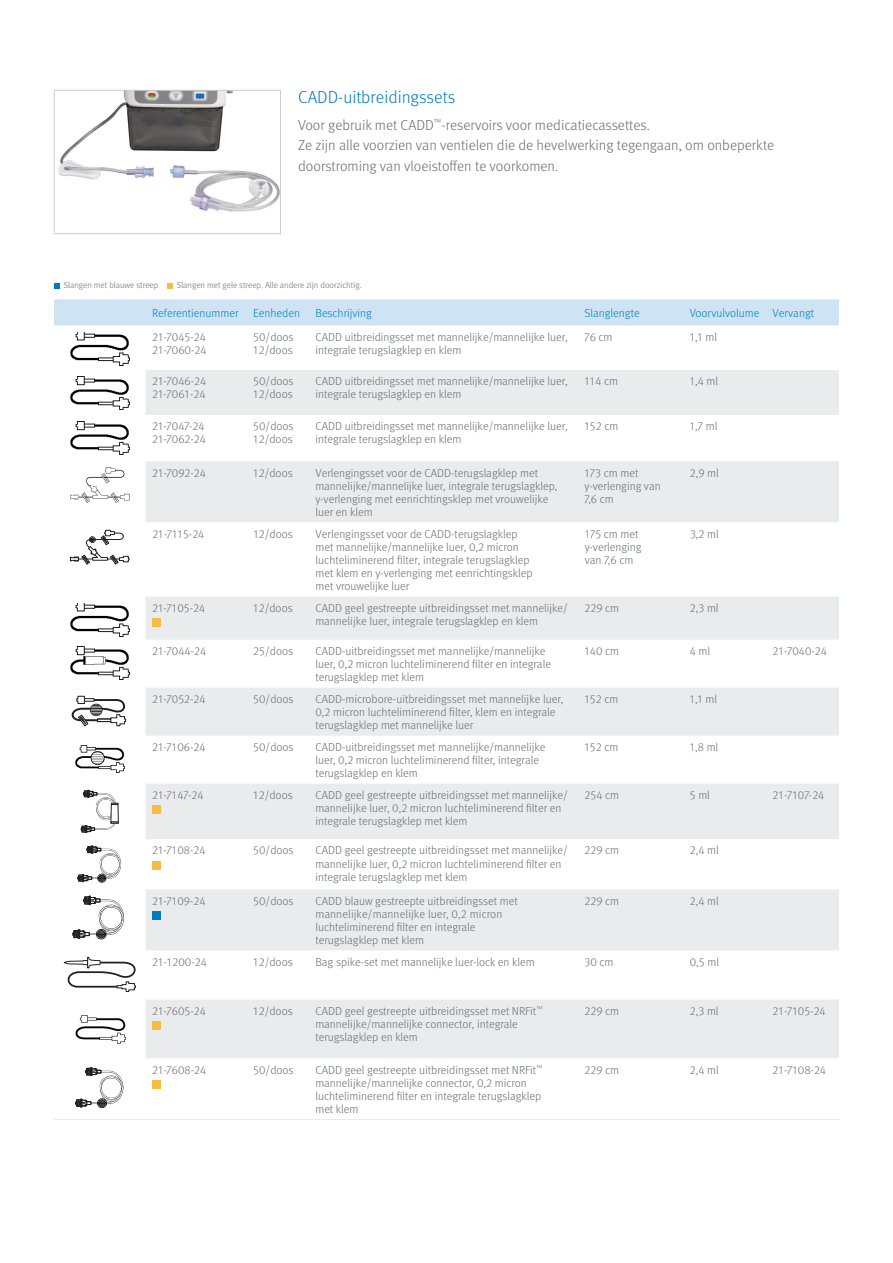
<style>
.page{position:relative;width:893px;height:1263px;background:#fff}
.page>*{position:absolute;margin:0;border:0;box-sizing:border-box;transform-origin:0 0}
.Subhead_10pt_13pt{font:300 17.4px "Meta OT";color:#007bc3}
.Body_copy_9pt_12pt{font:300 14.55px/20.4px "Meta OT";color:#696b73}
.Table_text{font:300 11.7px/13px "Meta OT";color:#696b73}
.Table_product_titles{font:300 11.7px "Meta OT";color:#007bc3}
.t1{font:300 8.7px "Meta OT";color:#696b73}
</style>
<div class="page">
<img style="left:58px;top:92px;width:221px;height:120px">
<div style="left:54px;top:90px;width:227px;height:144px;border:1px solid #cfcfd3"></div>
<div style="left:54px;top:299px;width:785px;height:26px;background:#cee4f5"></div>
<svg style="left:146px;top:370px;width:693px;height:688px;fill:#eaebec"></svg>
<hr style="left:54px;top:1119px;width:92px;height:1px;background:#eaebec">
<hr style="left:146px;top:1119px;width:101px;height:1px;background:#eaebec">
<hr style="left:247px;top:1119px;width:62px;height:1px;background:#eaebec">
<hr style="left:309px;top:1119px;width:269px;height:1px;background:#eaebec">
<hr style="left:578px;top:1119px;width:105px;height:1px;background:#eaebec">
<hr style="left:683px;top:1119px;width:83px;height:1px;background:#eaebec">
<hr style="left:766px;top:1119px;width:73px;height:1px;background:#eaebec">
<img style="left:70px;top:332px;width:59px;height:33px">
<img style="left:70px;top:377px;width:59px;height:33px">
<img style="left:70px;top:421px;width:59px;height:34px">
<img style="left:70px;top:468px;width:59px;height:34px">
<svg style="left:70px;top:530px;width:59px;height:34px"></svg>
<img style="left:70px;top:603px;width:59px;height:33px">
<div style="left:152px;top:618px;width:8px;height:8px;background:#f6bd46"></div>
<img style="left:70px;top:646px;width:59px;height:33px">
<svg style="left:71px;top:696px;width:56px;height:30px"></svg>
<img style="left:75px;top:745px;width:49px;height:27px">
<div style="left:111px;top:803px;width:8px;height:20px;border:1px solid #231f20"></div>
<svg style="left:81px;top:790px;width:37px;height:43px"></svg>
<div style="left:152px;top:805px;width:8px;height:8px;background:#f6bd46"></div>
<svg style="left:77px;top:846px;width:45px;height:36px"></svg>
<div style="left:152px;top:861px;width:8px;height:8px;background:#f6bd46"></div>
<svg style="left:72px;top:896px;width:52px;height:43px"></svg>
<div style="left:152px;top:911px;width:8px;height:8px;background:#007bc3"></div>
<svg style="left:64px;top:957px;width:72px;height:35px"></svg>
<img style="left:75px;top:1015px;width:51px;height:29px">
<div style="left:152px;top:1021px;width:8px;height:8px;background:#f6bd46"></div>
<svg style="left:75px;top:1067px;width:49px;height:41px"></svg>
<div style="left:152px;top:1080px;width:8px;height:8px;background:#f6bd46"></div>
<svg style="left:54px;top:283px;width:6px;height:5px"></svg>
<svg style="left:167px;top:283px;width:6px;height:5px"></svg>
<p class="Subhead_10pt_13pt" style="left:298px;top:87px;width:159px">CADD-uitbreidingssets</p>
<p class="Body_copy_9pt_12pt" style="left:298px;top:115px;width:478px">Voor gebruik met CADD<sup>™</sup>-reservoirs voor medicatiecassettes.<br>Ze zijn alle voorzien van ventielen die de hevelwerking tegengaan, om onbeperkte doorstroming van vloeistoffen te voorkomen.</p>
<p class="t1" style="left:64px;top:280px;width:96px">Slangen met blauwe streep</p>
<p class="t1" style="left:177px;top:280px;width:186px">Slangen met gele streep. Alle andere zijn doorzichtig.</p>
<p class="Table_product_titles" style="left:152px;top:306px;width:88px">Referentienummer</p>
<p class="Table_product_titles" style="left:253px;top:306px;width:48px">Eenheden</p>
<p class="Table_product_titles" style="left:315px;top:306px;width:58px">Beschrijving</p>
<p class="Table_product_titles" style="left:584px;top:306px;width:57px">Slanglengte</p>
<p class="Table_product_titles" style="left:690px;top:306px;width:71px">Voorvulvolume</p>
<p class="Table_product_titles" style="left:773px;top:306px;width:43px">Vervangt</p>
<p class="Table_text" style="left:152px;top:330px;width:56px">21-7045-24<br>21-7060-24</p>
<p class="Table_text" style="left:253px;top:330px;width:42px">50/doos<br>12/doos</p>
<p class="Table_text" style="left:315px;top:330px;width:254px">CADD uitbreidingsset met mannelijke/mannelijke luer, integrale terugslagklep en klem</p>
<p class="Table_text" style="left:584px;top:330px;width:30px">76 cm</p>
<p class="Table_text" style="left:690px;top:330px;width:29px">1,1 ml</p>
<p class="Table_text" style="left:152px;top:375px;width:56px">21-7046-24<br>21-7061-24</p>
<p class="Table_text" style="left:253px;top:375px;width:42px">50/doos<br>12/doos</p>
<p class="Table_text" style="left:315px;top:375px;width:254px">CADD uitbreidingsset met mannelijke/mannelijke luer, integrale terugslagklep en klem</p>
<p class="Table_text" style="left:584px;top:375px;width:35px">114 cm</p>
<p class="Table_text" style="left:690px;top:375px;width:30px">1,4 ml</p>
<p class="Table_text" style="left:152px;top:420px;width:55px">21-7047-24<br>21-7062-24</p>
<p class="Table_text" style="left:253px;top:420px;width:42px">50/doos<br>12/doos</p>
<p class="Table_text" style="left:315px;top:420px;width:254px">CADD uitbreidingsset met mannelijke/mannelijke luer, integrale terugslagklep en klem</p>
<p class="Table_text" style="left:584px;top:420px;width:35px">152 cm</p>
<p class="Table_text" style="left:690px;top:420px;width:29px">1,7 ml</p>
<p class="Table_text" style="left:152px;top:466px;width:55px">21-7092-24</p>
<p class="Table_text" style="left:253px;top:466px;width:41px">12/doos</p>
<p class="Table_text" style="left:315px;top:466px;width:244px">Verlengingsset voor de CADD-terugslagklep met mannelijke/mannelijke luer, integrale terugslagklep, y-verlenging met eenrichtingsklep met vrouwelijke luer en klem</p>
<p class="Table_text" style="left:584px;top:466px;width:78px">173 cm met y-verlenging van<br>7,6 cm</p>
<p class="Table_text" style="left:690px;top:466px;width:31px">2,9 ml</p>
<p class="Table_text" style="left:152px;top:527px;width:54px">21-7115-24</p>
<p class="Table_text" style="left:253px;top:527px;width:41px">12/doos</p>
<p class="Table_text" style="left:316px;top:527px;width:218px">Verlengingsset voor de CADD-terugslagklep met mannelijke/mannelijke luer, 0,2 micron luchteliminerend filter, integrale terugslagklep met klem en y-verlenging met eenrichtingsklep met vrouwelijke luer</p>
<p class="Table_text" style="left:585px;top:527px;width:58px">175 cm met y-verlenging van 7,6 cm</p>
<p class="Table_text" style="left:690px;top:527px;width:30px">3,2 ml</p>
<p class="Table_text" style="left:152px;top:601px;width:55px">21-7105-24</p>
<p class="Table_text" style="left:253px;top:601px;width:41px">12/doos</p>
<p class="Table_text" style="left:315px;top:601px;width:254px">CADD geel gestreepte uitbreidingsset met mannelijke/ mannelijke luer, integrale terugslagklep en klem</p>
<p class="Table_text" style="left:584px;top:601px;width:36px">229 cm</p>
<p class="Table_text" style="left:690px;top:601px;width:30px">2,3 ml</p>
<p class="Table_text" style="left:152px;top:645px;width:56px">21-7044-24</p>
<p class="Table_text" style="left:253px;top:645px;width:41px">25/doos</p>
<p class="Table_text" style="left:315px;top:645px;width:237px">CADD-uitbreidingsset met mannelijke/mannelijke luer, 0,2 micron luchteliminerend filter en integrale terugslagklep met klem</p>
<p class="Table_text" style="left:584px;top:645px;width:36px">140 cm</p>
<p class="Table_text" style="left:690px;top:645px;width:22px">4 ml</p>
<p class="Table_text" style="left:773px;top:645px;width:56px">21-7040-24</p>
<p class="Table_text" style="left:152px;top:693px;width:55px">21-7052-24</p>
<p class="Table_text" style="left:253px;top:693px;width:42px">50/doos</p>
<p class="Table_text" style="left:315px;top:693px;width:249px">CADD-microbore-uitbreidingsset met mannelijke luer,<br>0,2 micron luchteliminerend filter, klem en integrale terugslagklep met mannelijke luer</p>
<p class="Table_text" style="left:584px;top:693px;width:35px">152 cm</p>
<p class="Table_text" style="left:690px;top:693px;width:29px">1,1 ml</p>
<p class="Table_text" style="left:152px;top:741px;width:55px">21-7106-24</p>
<p class="Table_text" style="left:253px;top:741px;width:42px">50/doos</p>
<p class="Table_text" style="left:315px;top:741px;width:232px">CADD-uitbreidingsset met mannelijke/mannelijke luer, 0,2 micron luchteliminerend filter, integrale terugslagklep en klem</p>
<p class="Table_text" style="left:584px;top:741px;width:35px">152 cm</p>
<p class="Table_text" style="left:690px;top:741px;width:30px">1,8 ml</p>
<p class="Table_text" style="left:152px;top:789px;width:53px">21-7147-24</p>
<p class="Table_text" style="left:253px;top:789px;width:41px">12/doos</p>
<p class="Table_text" style="left:315px;top:789px;width:254px">CADD geel gestreepte uitbreidingsset met mannelijke/ mannelijke luer, 0,2 micron luchteliminerend filter en integrale terugslagklep met klem</p>
<p class="Table_text" style="left:584px;top:789px;width:36px">254 cm</p>
<p class="Table_text" style="left:690px;top:789px;width:22px">5 ml</p>
<p class="Table_text" style="left:773px;top:789px;width:53px">21-7107-24</p>
<p class="Table_text" style="left:152px;top:844px;width:55px">21-7108-24</p>
<p class="Table_text" style="left:253px;top:844px;width:42px">50/doos</p>
<p class="Table_text" style="left:315px;top:844px;width:254px">CADD geel gestreepte uitbreidingsset met mannelijke/ mannelijke luer, 0,2 micron luchteliminerend filter en integrale terugslagklep met klem</p>
<p class="Table_text" style="left:584px;top:844px;width:36px">229 cm</p>
<p class="Table_text" style="left:690px;top:844px;width:30px">2,4 ml</p>
<p class="Table_text" style="left:152px;top:894px;width:55px">21-7109-24</p>
<p class="Table_text" style="left:253px;top:894px;width:42px">50/doos</p>
<p class="Table_text" style="left:315px;top:894px;width:204px">CADD blauw gestreepte uitbreidingsset met mannelijke/mannelijke luer, 0,2 micron luchteliminerend filter en integrale terugslagklep met klem</p>
<p class="Table_text" style="left:584px;top:894px;width:36px">229 cm</p>
<p class="Table_text" style="left:690px;top:894px;width:30px">2,4 ml</p>
<p class="Table_text" style="left:152px;top:955px;width:56px">21-1200-24</p>
<p class="Table_text" style="left:253px;top:955px;width:41px">12/doos</p>
<p class="Table_text" style="left:315px;top:955px;width:221px">Bag spike-set met mannelijke luer-lock en klem</p>
<p class="Table_text" style="left:584px;top:955px;width:31px">30 cm</p>
<p class="Table_text" style="left:690px;top:955px;width:31px">0,5 ml</p>
<p class="Table_text" style="left:152px;top:1004px;width:55px">21-7605-24</p>
<p class="Table_text" style="left:253px;top:1004px;width:41px">12/doos</p>
<p class="Table_text" style="left:315px;top:1004px;width:228px">CADD geel gestreepte uitbreidingsset met NRFit<sup>™ </sup>mannelijke/mannelijke connector, integrale terugslagklep en klem</p>
<p class="Table_text" style="left:584px;top:1004px;width:36px">229 cm</p>
<p class="Table_text" style="left:690px;top:1004px;width:30px">2,3 ml</p>
<p class="Table_text" style="left:773px;top:1004px;width:55px">21-7105-24</p>
<p class="Table_text" style="left:152px;top:1063px;width:56px">21-7608-24</p>
<p class="Table_text" style="left:253px;top:1063px;width:42px">50/doos</p>
<p class="Table_text" style="left:315px;top:1063px;width:228px">CADD geel gestreepte uitbreidingsset met NRFit<sup>™ </sup>mannelijke/mannelijke connector, 0,2 micron luchteliminerend filter en integrale terugslagklep met klem</p>
<p class="Table_text" style="left:584px;top:1063px;width:36px">229 cm</p>
<p class="Table_text" style="left:690px;top:1063px;width:30px">2,4 ml</p>
<p class="Table_text" style="left:773px;top:1063px;width:55px">21-7108-24</p>
</div>
